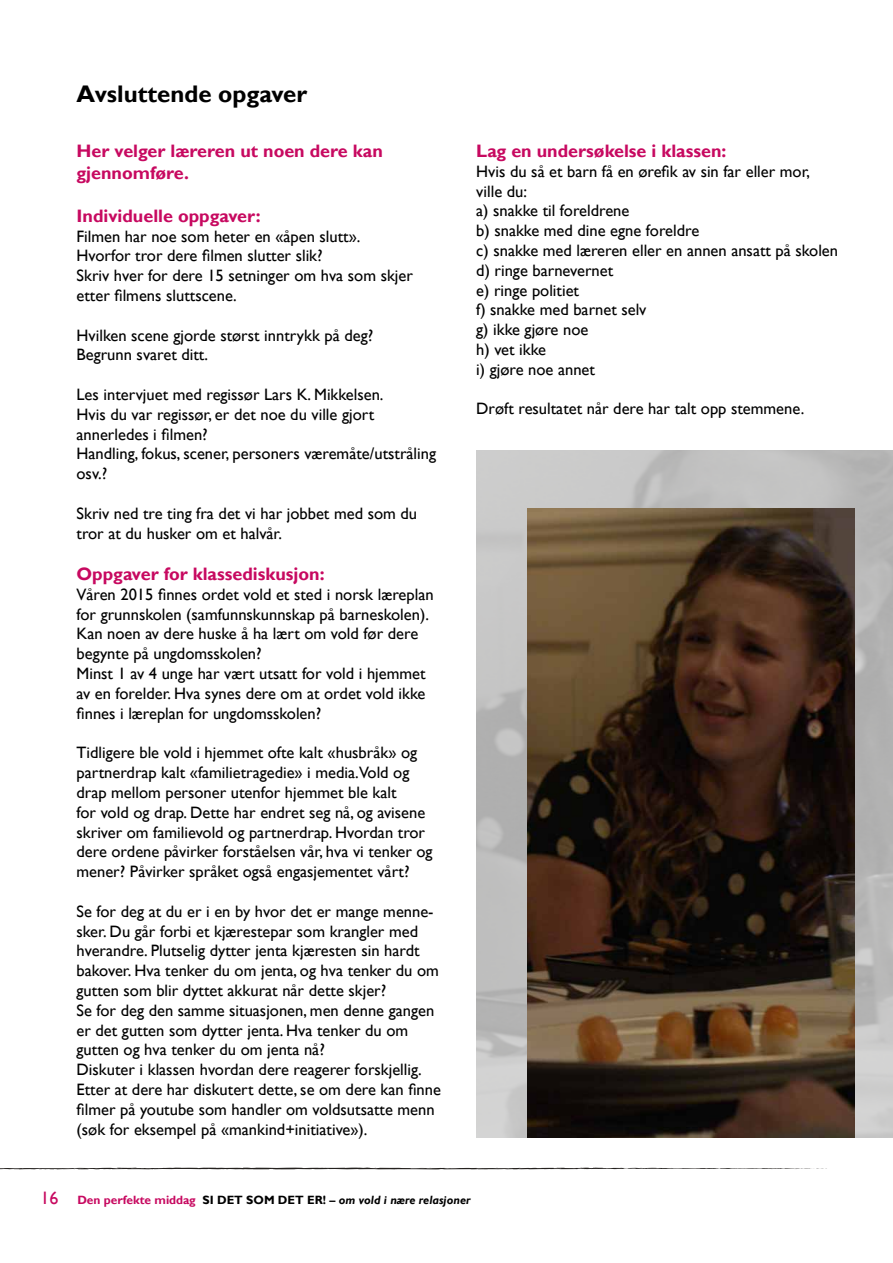
<style>
.page{position:relative;width:893px;height:1263px;background:#fff}
.page>*{position:absolute;margin:0;border:0;box-sizing:border-box;transform-origin:0 0}
.t1{font:700 24px "Gill Sans";color:#000}
.t2{font:700 18px/21.6px "Gill Sans";color:#c70960}
.t3{font:16.5px/19.8px "Gill Sans";color:#000}
.t4{font:italic 700 12px "Gill Sans";color:#000}
.s1{font-weight:400;font-style:normal;font-size:18px;color:#c70960}
.s2{font-style:normal;color:#c70960}
.s3{font-style:normal}
</style>
<div class="page">
<svg style="left:0;top:1167px;width:827px;height:3px"></svg>
<img style="left:527px;top:508px;width:328px;height:629px">
<h1 class="t1" style="left:77px;top:79px;width:232px">Avsluttende opgaver</h1>
<p class="t2" style="left:77px;top:141px;width:308px">Her velger læreren ut noen dere kan gjennomføre.</p>
<p class="t2" style="left:77px;top:205px;width:186px">Individuelle oppgaver:</p>
<p class="t3" style="left:77px;top:226px;width:338px">Filmen har noe som heter en «åpen slutt».<br>Hvorfor tror dere filmen slutter slik?<br>Skriv hver for dere 15 setninger om hva som skjer etter filmens sluttscene.</p>
<p class="t3" style="left:77px;top:325px;width:298px">Hvilken scene gjorde størst inntrykk på deg?<br>Begrunn svaret ditt.</p>
<p class="t3" style="left:77px;top:385px;width:361px">Les intervjuet med regissør Lars K. Mikkelsen.<br>Hvis du var regissør, er det noe du ville gjort annerledes i filmen?<br>Handling, fokus, scener, personers væremåte/utstråling osv.?</p>
<p class="t3" style="left:77px;top:504px;width:342px">Skriv ned tre ting fra det vi har jobbet med som du tror at du husker om et halvår.</p>
<p class="t2" style="left:77px;top:564px;width:250px">Oppgaver for klassediskusjon:</p>
<p class="t3" style="left:77px;top:585px;width:359px">Våren 2015 finnes ordet vold et sted i norsk læreplan for grunnskolen (samfunnskunnskap på barneskolen).<br>Kan noen av dere huske å ha lært om vold før dere begynte på ungdomsskolen?<br>Minst 1 av 4 unge har vært utsatt for vold i hjemmet av en forelder. Hva synes dere om at ordet vold ikke finnes i læreplan for ungdomsskolen?</p>
<p class="t3" style="left:77px;top:743px;width:358px">Tidligere ble vold i hjemmet ofte kalt «husbråk» og partnerdrap kalt «familietragedie» i media.Vold og drap mellom personer utenfor hjemmet ble kalt<br>for vold og drap. Dette har endret seg nå, og avisene skriver om familievold og partnerdrap. Hvordan tror dere ordene påvirker forståelsen vår, hva vi tenker og mener? Påvirker språket også engasjementet vårt?</p>
<p class="t3" style="left:77px;top:901px;width:366px">Se for deg at du er i en by hvor det er mange menne&shy;sker. Du går forbi et kjærestepar som krangler med hverandre. Plutselig dytter jenta kjæresten sin hardt bakover. Hva tenker du om jenta, og hva tenker du om gutten som blir dyttet akkurat når dette skjer?<br>Se for deg den samme situasjonen, men denne gangen er det gutten som dytter jenta. Hva tenker du om gutten og hva tenker du om jenta nå?<br>Diskuter i klassen hvordan dere reagerer forskjellig.<br>Etter at dere har diskutert dette, se om dere kan finne filmer på youtube som handler om voldsutsatte menn (søk for eksempel på «mankind+initiative»).</p>
<p class="t2" style="left:476px;top:141px;width:252px">Lag en undersøkelse i klassen:</p>
<p class="t3" style="left:476px;top:162px;width:363px">Hvis du så et barn få en ørefik av sin far eller mor, ville du:<br>a) snakke til foreldrene<br>b) snakke med dine egne foreldre<br>c) snakke med læreren eller en annen ansatt på skolen d) ringe barnevernet<br>e) ringe politiet<br>f) snakke med barnet selv<br>g) ikke gjøre noe<br>h) vet ikke<br>i) gjøre noe annet</p>
<p class="t3" style="left:476px;top:399px;width:329px">Drøft resultatet når dere har talt opp stemmene.</p>
<p class="t4" style="left:40px;top:1193px;width:432px"><span class="s1">16</span> <span class="s2">Den perfekte middag</span> <span class="s3">SI DET SOM DET ER!</span> – om vold i nære relasjoner</p>
</div>
